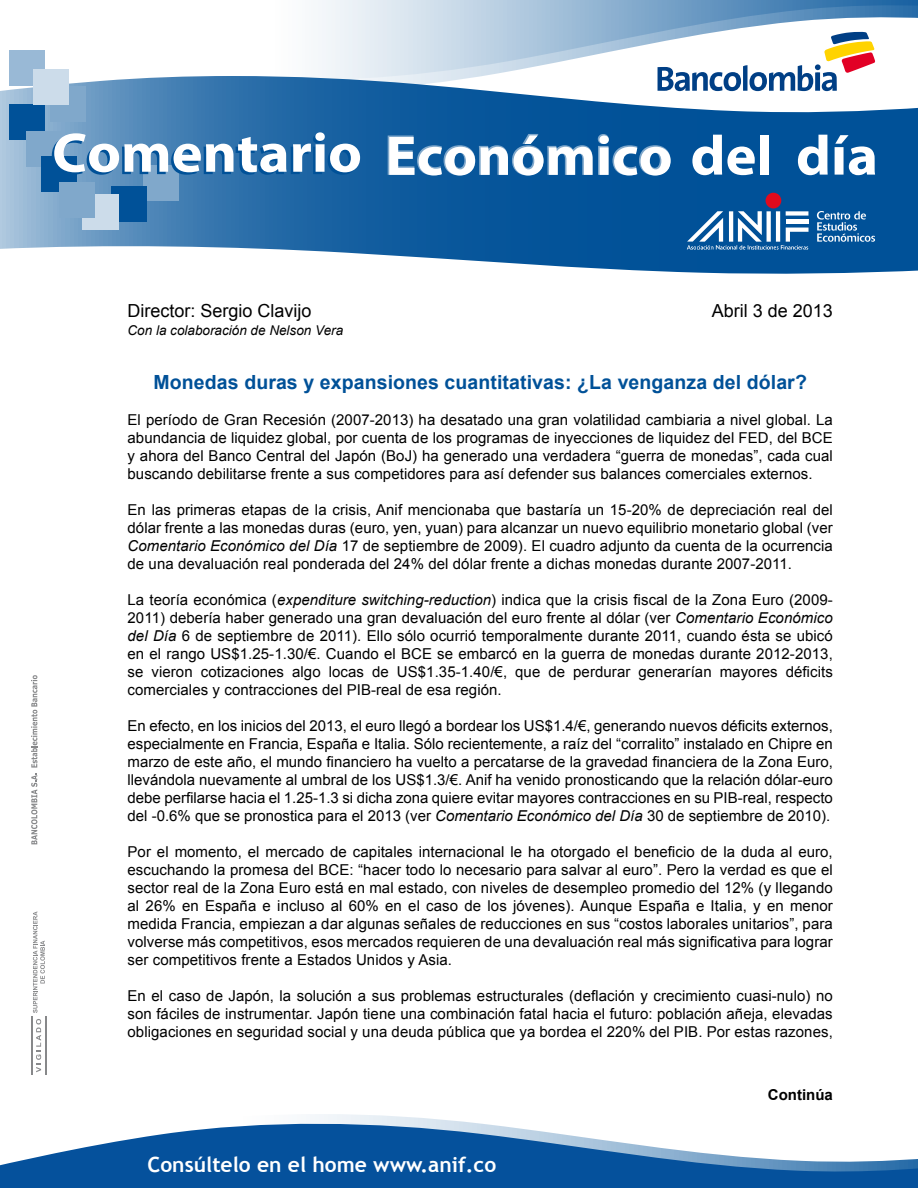
<style>
.page{position:relative;width:918px;height:1188px;background:#fff}
.page>*{position:absolute;margin:0;border:0;box-sizing:border-box;transform-origin:0 0}
.t1{font:700 21px "Trebuchet MS";color:#fff}
.t2{font:700 19.5px "Arial";letter-spacing:.005em;color:#005198}
.t3{font:18px "Arial";color:#000}
.t4{font:15px/18px "Arial";letter-spacing:.005em;color:#000;text-align:justify}
.t5{font:700 15px "Arial";color:#000}
.t6{font:italic 13.5px "Arial";color:#000}
.s1{font-style:italic}
</style>
<div class="page">
<svg style="left:318px;top:0;width:600px;height:76px"></svg>
<svg style="left:0;top:76px;width:828px;height:27px"></svg>
<svg style="left:0;top:103px;width:918px;height:171px;background:#3877ae"></svg>
<svg style="left:310px;top:1114px;width:121px;height:5px"></svg>
<svg style="left:658px;top:32px;width:217px;height:59px"></svg>
<svg style="left:817px;top:211px;width:58px;height:31px;background:#3e7bb1"></svg>
<div style="left:766px;top:193px;width:15px;height:15px;background:#e00a1d;border-radius:50%"></div>
<svg style="left:687px;top:211px;width:122px;height:39px"></svg>
<svg style="left:767px;top:211px;width:4px;height:31px"></svg>
<hr style="left:776px;top:211px;width:4px;height:31px;background:#fff">
<div style="left:143px;top:165px;width:36px;height:36px;background:#80a8cb"></div>
<div style="left:50px;top:86px;width:36px;height:36px;background:#80a8cb"></div>
<div style="left:9px;top:50px;width:36px;height:36px;background:#99b9d6"></div>
<div style="left:9px;top:104px;width:36px;height:36px;background:#005198"></div>
<div style="left:26px;top:131px;width:36px;height:36px;background:#80a8cb"></div>
<div style="left:41px;top:156px;width:36px;height:36px;background:#005198"></div>
<div style="left:111px;top:186px;width:36px;height:36px;background:#005198"></div>
<div style="left:83px;top:194px;width:36px;height:36px;background:#ccdcea"></div>
<div style="left:33px;top:69px;width:36px;height:36px;background:#ccdcea"></div>
<div style="left:59px;top:182px;width:36px;height:36px;background:#80a8cb"></div>
<svg style="left:52px;top:132px;width:308px;height:43px"></svg>
<svg style="left:387px;top:133px;width:284px;height:43px"></svg>
<div style="left:760px;top:138px;width:9px;height:40px;background:#005198"></div>
<svg style="left:692px;top:135px;width:63px;height:43px"></svg>
<div style="left:760px;top:135px;width:9px;height:40px;background:#fff"></div>
<svg style="left:798px;top:135px;width:30px;height:43px"></svg>
<svg style="left:835px;top:135px;width:40px;height:43px"></svg>
<svg style="left:0;top:1119px;width:918px;height:69px;fill:#05519c"></svg>
<svg style="left:31px;top:675px;width:6px;height:169px"></svg>
<hr style="left:31px;top:1016px;width:1px;height:59px;background:#87888a">
<hr style="left:45px;top:1016px;width:1px;height:59px;background:#87888a">
<svg style="left:36px;top:1019px;width:5px;height:53px"></svg>
<svg style="left:33px;top:911px;width:12px;height:102px"></svg>
<p class="t3" style="left:128px;top:299px;width:186px">Director: Sergio Clavijo</p>
<p class="t6" style="left:128px;top:321px;width:217px">Con la colaboración de Nelson Vera</p>
<p class="t3" style="left:712px;top:299px;width:123px">Abril 3 de 2013</p>
<h2 class="t2" style="left:154px;top:370px;width:655px">Monedas duras y expansiones cuantitativas: ¿La venganza del dólar?</h2>
<p class="t4" style="left:128px;top:411px;width:707px">El período de Gran Recesión (2007-2013) ha desatado una gran volatilidad cambiaria a nivel global. La abundancia de liquidez global, por cuenta de los programas de inyecciones de liquidez del FED, del BCE y ahora del Banco Central del Japón (BoJ) ha generado una verdadera “guerra de monedas”, cada cual buscando debilitarse frente a sus competidores para así defender sus balances comerciales externos.</p>
<p class="t4" style="left:128px;top:501px;width:707px">En las primeras etapas de la crisis, Anif mencionaba que bastaría un 15-20% de depreciación real del dólar frente a las monedas duras (euro, yen, yuan) para alcanzar un nuevo equilibrio monetario global (ver <span class="s1">Comentario Económico del Día</span> 17 de septiembre de 2009). El cuadro adjunto da cuenta de la ocurrencia de una devaluación real ponderada del 24% del dólar frente a dichas monedas durante 2007-2011.</p>
<p class="t4" style="left:128px;top:591px;width:707px">La teoría económica (<span class="s1">expenditure switching-reduction</span>) indica que la crisis fiscal de la Zona Euro (2009- 2011) debería haber generado una gran devaluación del euro frente al dólar (ver <span class="s1">Comentario Económico del Día</span> 6 de septiembre de 2011). Ello sólo ocurrió temporalmente durante 2011, cuando ésta se ubicó en el rango US$1.25-1.30/€. Cuando el BCE se embarcó en la guerra de monedas durante 2012-2013, se vieron cotizaciones algo locas de US$1.35-1.40/€, que de perdurar generarían mayores déficits comerciales y contracciones del PIB-real de esa región.</p>
<p class="t4" style="left:128px;top:717px;width:707px">En efecto, en los inicios del 2013, el euro llegó a bordear los US$1.4/€, generando nuevos déficits externos, especialmente en Francia, España e Italia. Sólo recientemente, a raíz del “corralito” instalado en Chipre en marzo de este año, el mundo financiero ha vuelto a percatarse de la gravedad financiera de la Zona Euro, llevándola nuevamente al umbral de los US$1.3/€. Anif ha venido pronosticando que la relación dólar-euro debe perfilarse hacia el 1.25-1.3 si dicha zona quiere evitar mayores contracciones en su PIB-real, respecto del -0.6% que se pronostica para el 2013 (ver <span class="s1">Comentario Económico del Día</span> 30 de septiembre de 2010).</p>
<p class="t4" style="left:128px;top:843px;width:707px">Por el momento, el mercado de capitales internacional le ha otorgado el beneficio de la duda al euro, escuchando la promesa del BCE: “hacer todo lo necesario para salvar al euro”. Pero la verdad es que el sector real de la Zona Euro está en mal estado, con niveles de desempleo promedio del 12% (y llegando al 26% en España e incluso al 60% en el caso de los jóvenes). Aunque España e Italia, y en menor medida Francia, empiezan a dar algunas señales de reducciones en sus “costos laborales unitarios”, para volverse más competitivos, esos mercados requieren de una devaluación real más significativa para lograr ser competitivos frente a Estados Unidos y Asia.</p>
<p class="t4" style="left:128px;top:987px;width:707px">En el caso de Japón, la solución a sus problemas estructurales (deflación y crecimiento cuasi-nulo) no son fáciles de instrumentar. Japón tiene una combinación fatal hacia el futuro: población añeja, elevadas obligaciones en seguridad social y una deuda pública que ya bordea el 220% del PIB. Por estas razones,</p>
<h1 class="t1" style="left:148px;top:1152px;width:350px">Consúltelo en el home www.anif.co</h1>
<p class="t5" style="left:768px;top:1085px;width:66px">Continúa</p>
</div>
